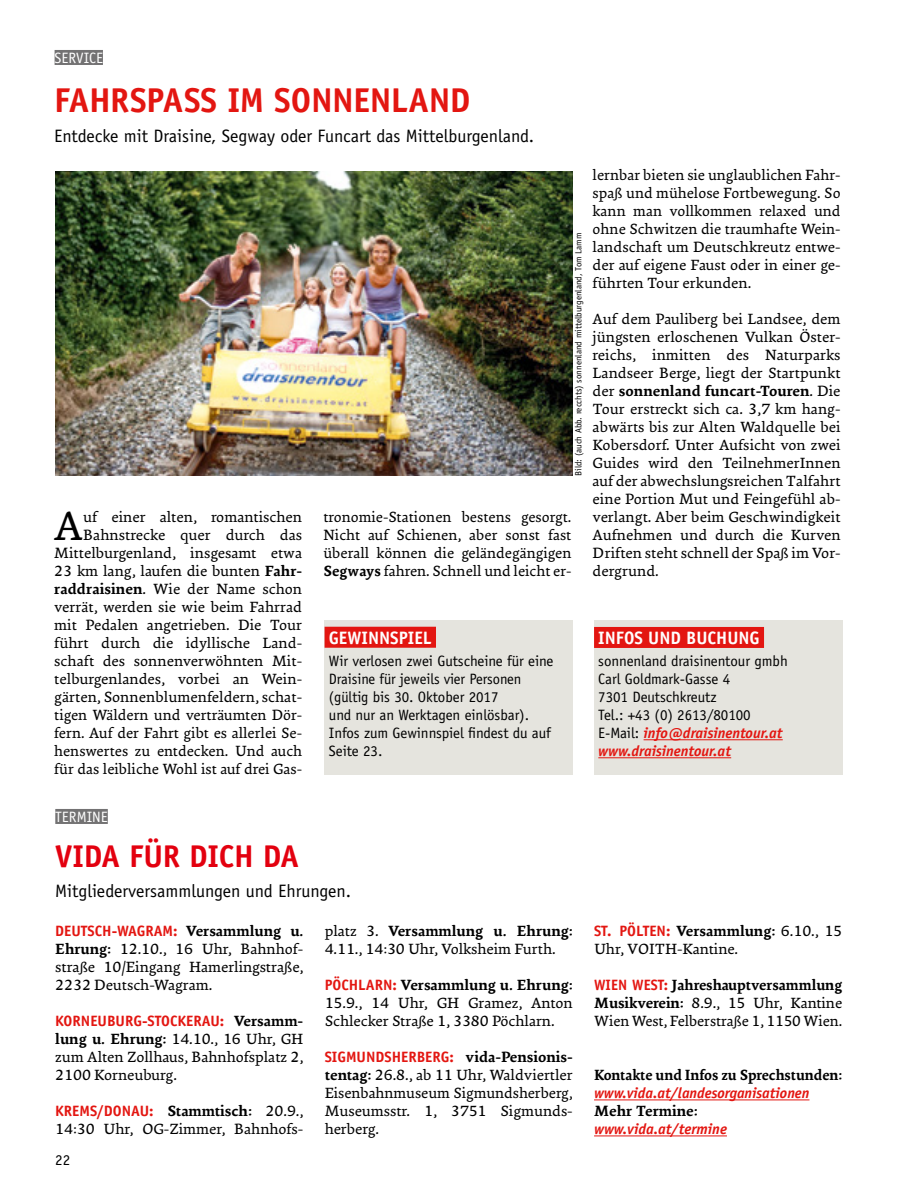
<style>
.page{position:relative;width:906px;height:1191px;background:#fff}
.page>*{position:absolute;margin:0;border:0;box-sizing:border-box;transform-origin:0 0}
.t1{font:41.4px "Ginkgo LT Pro";color:#000}
.t2{font:700 34.5px "Officina Sans Std";letter-spacing:-.01em;color:#e31611}
.t3{font:700 31.5px "Officina Sans Std";letter-spacing:-.005em;color:#e3000f}
.t4{font:18px "Officina Sans Std";color:#000}
.t5{font:700 18px "Officina Sans Std";color:#fff}
.t6{font:15px/18px "Ginkgo LT Pro";color:#000;text-align:justify}
.t7{font:15px/18px "Officina Sans Std";letter-spacing:-.005em;color:#000}
.t8{font:700 15px "Officina Sans Std";color:#e31611}
.t9{font:italic 700 15px "Officina Sans Std";letter-spacing:-.005em;color:#e31611}
.t10{font:700 15px "Ginkgo LT Pro";letter-spacing:-.005em;color:#000;scale:.95 1}
.t11{font:15px "Officina Sans Std";color:#fff}
.t12{font:700 15px "Ginkgo LT Pro";letter-spacing:-.005em;color:#000}
.t13{font:9px "Officina Sans Std";color:#000}
.s1{font-weight:700}
.s2{font-weight:700;font-style:italic;color:#e31611}
.s3{font-family:"Ginkgo LT Pro";color:#000}
.s4{font-family:"Ginkgo LT Pro";font-weight:400;color:#000}
.s5{font-family:"Officina Sans Std";font-weight:700;color:#e31611}
</style>
<div class="page">
<div style="left:55px;top:50px;width:48px;height:15px;background:#737273"></div>
<div style="left:325px;top:620px;width:248px;height:155px;background:#e5e4de"></div>
<div style="left:324px;top:626px;width:112px;height:21px;background:#e31611"></div>
<div style="left:594px;top:620px;width:248px;height:155px;background:#e5e4de"></div>
<hr style="left:643px;top:739px;width:139px;height:1px;background:#e31611">
<hr style="left:598px;top:757px;width:133px;height:1px;background:#e31611">
<div style="left:594px;top:627px;width:170px;height:21px;background:#e31611"></div>
<img style="left:55px;top:171px;width:518px;height:304px">
<div style="left:55px;top:809px;width:53px;height:15px;background:#737273"></div>
<hr style="left:594px;top:1099px;width:215px;height:1px;background:#e31611">
<hr style="left:594px;top:1135px;width:133px;height:1px;background:#e31611">
<p class="t11" style="left:55px;top:49px;width:50px">SERVICE</p>
<h2 class="t2" style="left:54px;top:79px;width:417px">FAHRSPASS IM SONNENLAND</h2>
<p class="t4" style="left:54px;top:125px;width:479px">Entdecke mit Draisine, Segway oder Funcart das Mittelburgenland.</p>
<p class="t6" style="left:592px;top:166px;width:249px">lernbar bieten sie unglaublichen Fahr&shy;spaß und mühelose Fortbewegung. So kann man vollkommen relaxed und ohne Schwitzen die traumhafte Wein&shy;landschaft um Deutschkreutz entwe&shy;der auf eigene Faust oder in einer ge&shy;führten Tour erkunden.</p>
<p class="t6" style="left:592px;top:310px;width:249px">Auf dem Pauliberg bei Landsee, dem jüngsten erloschenen Vulkan Öster&shy;reichs, inmitten des Naturparks Landseer Berge, liegt der Startpunkt der <span class="s1">sonnenland funcart-Touren</span>. Die Tour erstreckt sich ca. 3,7 km hang&shy;abwärts bis zur Alten Waldquelle bei Kobersdorf. Unter Aufsicht von zwei Guides wird den TeilnehmerInnen auf der abwechslungsreichen Talfahrt eine Portion Mut und Feingefühl ab&shy;verlangt. Aber beim Geschwindigkeit Aufnehmen und durch die Kurven Driften steht schnell der Spaß im Vor&shy;dergrund.</p>
<p class="t13" style="left:573px;top:476px;width:245px;rotate:-90deg">Bild: (auch Abb. recchts) sonnenland mittelburgenland, Tom Lamm</p>
<p class="t6" style="left:54px;top:508px;width:249px;text-align:right">uf einer alten, romantischen Bahnstrecke quer durch das Mittelburgenland, insgesamt etwa 23 km lang, laufen die bunten <span class="s1">Fahr&shy;raddraisinen</span>. Wie der Name schon verrät, werden sie wie beim Fahrrad mit Pedalen angetrieben. Die Tour führt durch die idyllische Land&shy;schaft des sonnenverwöhnten Mit&shy;telburgenlandes, vorbei an Wein&shy;gärten, Sonnenblumenfeldern, schat&shy;tigen Wäldern und verträumten Dör&shy;fern. Auf der Fahrt gibt es allerlei Se&shy;henswertes zu entdecken. Und auch für das leibliche Wohl ist auf drei Gas-</p>
<p class="t6" style="left:323px;top:508px;width:249px">tronomie-Stationen bestens gesorgt.<br>Nicht auf Schienen, aber sonst fast überall können die geländegängigen <span class="s1">Segways</span> fahren. Schnell und leicht er-</p>
<h1 class="t1" style="left:54px;top:500px;width:31px">A</h1>
<p class="t5" style="left:329px;top:626px;width:104px">GEWINNSPIEL</p>
<p class="t5" style="left:598px;top:626px;width:163px">INFOS UND BUCHUNG</p>
<p class="t7" style="left:329px;top:652px;width:226px">Wir verlosen zwei Gutscheine für eine<br>Draisine für jeweils vier Personen (gültig bis 30. Oktober 2017<br>und nur an Werktagen einlösbar).<br>Infos zum Gewinnspiel findest du auf<br>Seite 23.</p>
<p class="t7" style="left:598px;top:652px;width:191px">sonnenland draisinentour gmbh<br>Carl Goldmark-Gasse 4<br>7301 Deutschkreutz<br>Tel. : +43 (0) 2613/80100<br>E-Mail: <span class="s2">info@draisinentour.at www.draisinentour.at</span></p>
<p class="t11" style="left:55px;top:808px;width:54px">TERMINE</p>
<h3 class="t3" style="left:55px;top:836px;width:245px">VIDA FÜR DICH DA</h3>
<p class="t4" style="left:55px;top:880px;width:294px">Mitgliederversammlungen und Ehrungen.</p>
<p class="t8" style="left:55px;top:922px;width:250px">DEUTSCH-WAGRAM: <span class="s3">Versammlung u.</span></p>
<p class="t6" style="left:55px;top:940px;width:250px"><span class="s1">Ehrung:</span> 12.10., 16 Uhr, Bahnhof&shy;straße 10/Eingang Hamerlingstraße, 2232 Deutsch-Wagram.</p>
<p class="t8" style="left:55px;top:1012px;width:250px">KORNEUBURG-STOCKERAU: <span class="s3">Versamm-</span></p>
<p class="t6" style="left:55px;top:1030px;width:250px"><span class="s1">lung u. Ehrung:</span> 14.10., 16 Uhr, GH zum Alten Zollhaus, Bahnhofsplatz 2, 2100 Korneuburg.</p>
<p class="t8" style="left:55px;top:1102px;width:250px">KREMS/DONAU: <span class="s3">Stammtisch:</span> <span class="s4">20.9.,</span></p>
<p class="t6" style="left:55px;top:1120px;width:250px">14:30 Uhr, OG-Zimmer, Bahnhofs-</p>
<p class="t6" style="left:325px;top:922px;width:250px">platz 3. <span class="s1">Versammlung u. Ehrung:<br></span>4.11., 14:30 Uhr, Volksheim Furth.</p>
<p class="t6" style="left:325px;top:976px;width:250px"><span class="s5">PÖCHLARN:</span> <span class="s1">Versammlung u. Ehrung:<br></span>15.9., 14 Uhr, GH Gramez, Anton Schlecker Straße 1, 3380 Pöchlarn.</p>
<p class="t8" style="left:325px;top:1048px;width:250px">SIGMUNDSHERBERG: <span class="s3">vida-Pensionis-</span></p>
<p class="t6" style="left:325px;top:1066px;width:250px"><span class="s1">tentag:</span> 26.8., ab 11 Uhr, Waldviertler Eisenbahnmuseum Sigmundsherberg, Museumsstr. 1, 3751 Sigmunds&shy;herberg.</p>
<p class="t7" style="left:55px;top:1150px;width:16px">22</p>
<p class="t6" style="left:594px;top:922px;width:250px"><span class="s5">ST. PÖLTEN:</span> <span class="s1">Versammlung:</span> 6.10., 15<br>Uhr, VOITH-Kantine.</p>
<p class="t6" style="left:594px;top:976px;width:250px"><span class="s5">WIEN WEST:</span> <span class="s1">Jahreshauptversammlung Musikverein:</span> 8.9., 15 Uhr, Kantine Wien West, Felberstraße 1, 1150 Wien.</p>
<p class="t10" style="left:594px;top:1065px;width:263px">Kontakte und Infos zu Sprechstunden:</p>
<p class="t9" style="left:594px;top:1084px;width:217px">www.vida.at/landesorganisationen</p>
<p class="t12" style="left:594px;top:1101px;width:105px">Mehr Termine:</p>
<p class="t9" style="left:594px;top:1120px;width:134px">www.vida.at/termine</p>
</div>
